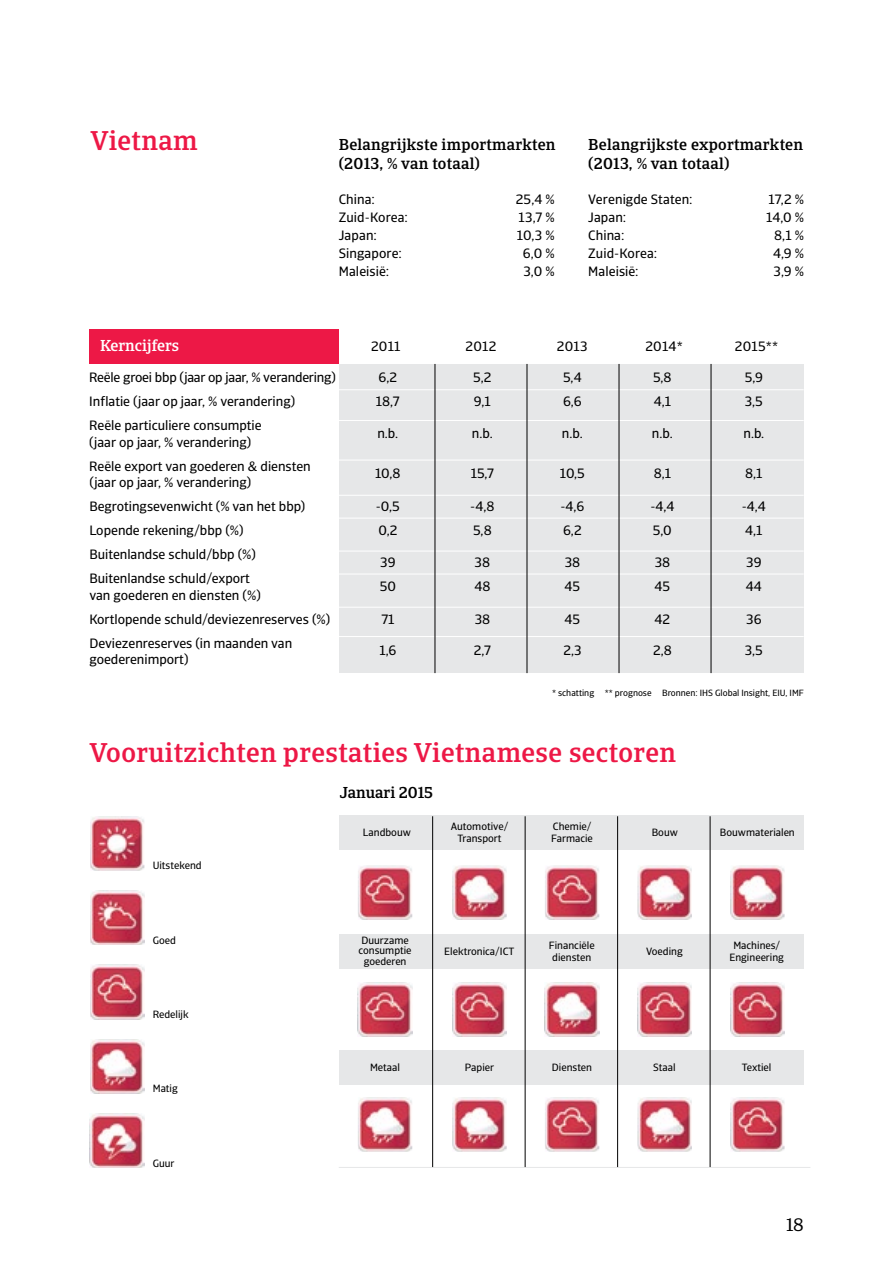
<style>
.page{position:relative;width:893px;height:1263px;background:#fff}
.page>*{position:absolute;margin:0;border:0;box-sizing:border-box;transform-origin:0 0}
.t1{font:500 27px "Catalana";letter-spacing:.015em;color:#ed1846}
.t2{font:18px "Catalana";color:#000}
.t3{font:500 15.75px/18.9px "Catalana";letter-spacing:.015em;color:#000}
.t4{font:500 15.75px "Catalana";color:#fff}
.t5{font:13.5px/24px "Catalana Sans";color:#000}
.t6{font:10.5px/12.6px "Catalana Sans";color:#000;text-align:center}
.t7{font:9px "Catalana Sans";color:#000}
</style>
<div class="page">
<img style="left:358px;top:865px;width:54px;height:55px">
<div style="left:89px;top:330px;width:250px;height:34px;background:#ed1846"></div>
<div style="left:339px;top:364px;width:465px;height:309px;background:#e6e7e8"></div>
<hr style="left:339px;top:389px;width:465px;height:1px;background:#fff">
<hr style="left:339px;top:420px;width:465px;height:1px;background:#fff">
<hr style="left:339px;top:460px;width:465px;height:1px;background:#fff">
<hr style="left:339px;top:495px;width:465px;height:1px;background:#fff">
<hr style="left:339px;top:518px;width:465px;height:1px;background:#fff">
<hr style="left:339px;top:551px;width:465px;height:1px;background:#fff">
<hr style="left:339px;top:574px;width:465px;height:1px;background:#fff">
<hr style="left:339px;top:607px;width:465px;height:1px;background:#fff">
<hr style="left:339px;top:636px;width:465px;height:1px;background:#fff">
<hr style="left:435px;top:364px;width:1px;height:309px;background:#000">
<hr style="left:527px;top:364px;width:1px;height:309px;background:#000">
<hr style="left:619px;top:364px;width:1px;height:309px;background:#000">
<hr style="left:711px;top:364px;width:1px;height:309px;background:#000">
<img style="left:90px;top:890px;width:54px;height:55px">
<img style="left:90px;top:965px;width:54px;height:54px">
<img style="left:90px;top:1039px;width:54px;height:54px">
<img style="left:90px;top:1113px;width:54px;height:55px">
<img style="left:90px;top:816px;width:54px;height:55px">
<div style="left:339px;top:816px;width:465px;height:34px;background:#e6e7e8"></div>
<div style="left:339px;top:934px;width:465px;height:34px;background:#e6e7e8"></div>
<div style="left:339px;top:1050px;width:465px;height:34px;background:#e6e7e8"></div>
<hr style="left:339px;top:1167px;width:471px;height:1px;background:#e6e7e8">
<hr style="left:432px;top:816px;width:1px;height:351px;background:#000">
<hr style="left:525px;top:816px;width:1px;height:351px;background:#000">
<hr style="left:617px;top:816px;width:1px;height:351px;background:#000">
<hr style="left:710px;top:816px;width:1px;height:351px;background:#000">
<img style="left:545px;top:1097px;width:54px;height:54px">
<img style="left:452px;top:982px;width:55px;height:55px">
<img style="left:638px;top:1097px;width:54px;height:54px">
<img style="left:545px;top:865px;width:54px;height:55px">
<img style="left:730px;top:1097px;width:55px;height:54px">
<img style="left:545px;top:982px;width:54px;height:55px">
<img style="left:452px;top:1097px;width:55px;height:54px">
<img style="left:452px;top:865px;width:55px;height:55px">
<img style="left:730px;top:865px;width:55px;height:55px">
<img style="left:638px;top:865px;width:54px;height:55px">
<img style="left:358px;top:982px;width:54px;height:55px">
<img style="left:638px;top:982px;width:54px;height:55px">
<img style="left:730px;top:982px;width:55px;height:55px">
<img style="left:358px;top:1097px;width:54px;height:54px">
<h1 class="t1" style="left:91px;top:124px;width:109px">Vietnam</h1>
<p class="t3" style="left:339px;top:135px;width:218px">Belangrijkste importmarkten (2013, % van totaal)</p>
<p class="t3" style="left:588px;top:135px;width:216px">Belangrijkste exportmarkten (2013, % van totaal)</p>
<p class="t5" style="left:339px;top:187px;width:38px">China:</p>
<p class="t5" style="left:516px;top:187px;width:40px">25,4 %</p>
<p class="t5" style="left:339px;top:205px;width:71px">Zuid-Korea:</p>
<p class="t5" style="left:519px;top:205px;width:38px">13,7 %</p>
<p class="t5" style="left:339px;top:223px;width:40px">Japan:</p>
<p class="t5" style="left:517px;top:223px;width:39px">10,3 %</p>
<p class="t5" style="left:339px;top:241px;width:65px">Singapore:</p>
<p class="t5" style="left:523px;top:241px;width:33px">6,0 %</p>
<p class="t5" style="left:339px;top:259px;width:52px">Maleisië:</p>
<p class="t5" style="left:523px;top:259px;width:33px">3,0 %</p>
<p class="t5" style="left:588px;top:187px;width:106px">Verenigde Staten:</p>
<p class="t5" style="left:769px;top:187px;width:37px">17,2 %</p>
<p class="t5" style="left:588px;top:205px;width:40px">Japan:</p>
<p class="t5" style="left:766px;top:205px;width:40px">14,0 %</p>
<p class="t5" style="left:588px;top:223px;width:38px">China:</p>
<p class="t5" style="left:774px;top:223px;width:32px">8,1 %</p>
<p class="t5" style="left:588px;top:241px;width:71px">Zuid-Korea:</p>
<p class="t5" style="left:773px;top:241px;width:33px">4,9 %</p>
<p class="t5" style="left:588px;top:259px;width:52px">Maleisië:</p>
<p class="t5" style="left:773px;top:259px;width:32px">3,9 %</p>
<p class="t4" style="left:100px;top:336px;width:81px">Kerncijfers</p>
<p class="t5" style="left:371px;top:335px;width:31px">2011</p>
<p class="t5" style="left:466px;top:335px;width:32px">2012</p>
<p class="t5" style="left:557px;top:335px;width:32px">2013</p>
<p class="t5" style="left:645px;top:335px;width:39px">2014*</p>
<p class="t5" style="left:735px;top:335px;width:45px">2015**</p>
<p class="t5" style="left:89px;top:366px;width:248px">Reële groei bbp (jaar op jaar, % verandering)</p>
<p class="t5" style="left:379px;top:366px;width:20px">6,2</p>
<p class="t5" style="left:473px;top:366px;width:20px">5,2</p>
<p class="t5" style="left:563px;top:366px;width:20px">5,4</p>
<p class="t5" style="left:653px;top:366px;width:20px">5,8</p>
<p class="t5" style="left:745px;top:366px;width:20px">5,9</p>
<p class="t5" style="left:89px;top:390px;width:207px">Inflatie (jaar op jaar, % verandering)</p>
<p class="t5" style="left:376px;top:390px;width:25px">18,7</p>
<p class="t5" style="left:474px;top:390px;width:18px">9,1</p>
<p class="t5" style="left:563px;top:390px;width:20px">6,6</p>
<p class="t5" style="left:654px;top:390px;width:19px">4,1</p>
<p class="t5" style="left:745px;top:390px;width:19px">3,5</p>
<p class="t5" style="left:89px;top:414px;width:174px">Reële particuliere consumptie</p>
<p class="t5" style="left:377px;top:421px;width:22px">n.b.</p>
<p class="t5" style="left:472px;top:421px;width:22px">n.b.</p>
<p class="t5" style="left:562px;top:421px;width:22px">n.b.</p>
<p class="t5" style="left:652px;top:421px;width:22px">n.b.</p>
<p class="t5" style="left:743px;top:421px;width:22px">n.b.</p>
<p class="t5" style="left:89px;top:430px;width:223px">(jaar op jaar, % verandering)<br>Reële export van goederen &amp; diensten</p>
<p class="t5" style="left:375px;top:462px;width:27px">10,8</p>
<p class="t5" style="left:471px;top:462px;width:25px">15,7</p>
<p class="t5" style="left:560px;top:462px;width:27px">10,5</p>
<p class="t5" style="left:654px;top:462px;width:19px">8,1</p>
<p class="t5" style="left:745px;top:462px;width:19px">8,1</p>
<p class="t5" style="left:89px;top:471px;width:217px">(jaar op jaar, % verandering)<br>Begrotingsevenwicht (% van het bbp)</p>
<p class="t5" style="left:376px;top:495px;width:25px">-0,5</p>
<p class="t5" style="left:470px;top:495px;width:26px">-4,8</p>
<p class="t5" style="left:560px;top:495px;width:25px">-4,6</p>
<p class="t5" style="left:650px;top:495px;width:26px">-4,4</p>
<p class="t5" style="left:742px;top:495px;width:26px">-4,4</p>
<p class="t5" style="left:89px;top:519px;width:156px">Lopende rekening/bbp (%)</p>
<p class="t5" style="left:378px;top:519px;width:20px">0,2</p>
<p class="t5" style="left:473px;top:519px;width:20px">5,8</p>
<p class="t5" style="left:563px;top:519px;width:20px">6,2</p>
<p class="t5" style="left:653px;top:519px;width:20px">5,0</p>
<p class="t5" style="left:745px;top:519px;width:19px">4,1</p>
<p class="t5" style="left:89px;top:543px;width:168px">Buitenlandse schuld/bbp (%)</p>
<p class="t5" style="left:380px;top:550px;width:17px">39</p>
<p class="t5" style="left:475px;top:550px;width:17px">38</p>
<p class="t5" style="left:565px;top:550px;width:17px">38</p>
<p class="t5" style="left:655px;top:550px;width:17px">38</p>
<p class="t5" style="left:746px;top:550px;width:17px">39</p>
<p class="t5" style="left:89px;top:567px;width:162px">Buitenlandse schuld/export</p>
<p class="t5" style="left:89px;top:583px;width:242px">van goederen en diensten (%)<br>Kortlopende schuld/deviezenreserves (%)</p>
<p class="t5" style="left:89px;top:631px;width:204px">Deviezenreserves (in maanden van</p>
<p class="t5" style="left:89px;top:648px;width:101px">goederenimport)</p>
<p class="t5" style="left:380px;top:574px;width:18px">50</p>
<p class="t5" style="left:474px;top:574px;width:18px">48</p>
<p class="t5" style="left:565px;top:574px;width:17px">45</p>
<p class="t5" style="left:655px;top:574px;width:17px">45</p>
<p class="t5" style="left:746px;top:574px;width:18px">44</p>
<p class="t5" style="left:381px;top:607px;width:15px">71</p>
<p class="t5" style="left:475px;top:607px;width:17px">38</p>
<p class="t5" style="left:565px;top:607px;width:17px">45</p>
<p class="t5" style="left:655px;top:607px;width:17px">42</p>
<p class="t5" style="left:746px;top:607px;width:17px">36</p>
<p class="t5" style="left:379px;top:639px;width:19px">1,6</p>
<p class="t5" style="left:474px;top:639px;width:19px">2,7</p>
<p class="t5" style="left:563px;top:639px;width:20px">2,3</p>
<p class="t5" style="left:653px;top:639px;width:20px">2,8</p>
<p class="t5" style="left:745px;top:639px;width:19px">3,5</p>
<p class="t7" style="left:552px;top:687px;width:253px">* schatting ** prognose Bronnen: IHS Global Insight, EIU, IMF</p>
<h1 class="t1" style="left:90px;top:736px;width:588px">Vooruitzichten prestaties Vietnamese sectoren</h1>
<p class="t3" style="left:340px;top:783px;width:95px">Januari 2015</p>
<p class="t6" style="left:153px;top:860px;width:50px">Uitstekend</p>
<p class="t6" style="left:153px;top:934px;width:25px">Goed</p>
<p class="t6" style="left:153px;top:1008px;width:37px">Redelijk</p>
<p class="t6" style="left:363px;top:826px;width:49px">Landbouw</p>
<p class="t6" style="left:451px;top:820px;width:59px">Automotive/<br>Transport</p>
<p class="t6" style="left:551px;top:820px;width:43px;text-align:left">Chemie/<br>Farmacie</p>
<p class="t6" style="left:359px;top:935px;width:55px;line-height:10.5px">Duurzame consumptie goederen</p>
<p class="t6" style="left:444px;top:945px;width:72px">Elektronica/ICT</p>
<p class="t6" style="left:549px;top:939px;width:47px">Financiële diensten</p>
<p class="t6" style="left:652px;top:826px;width:28px">Bouw</p>
<p class="t6" style="left:646px;top:945px;width:38px">Voeding</p>
<p class="t6" style="left:720px;top:826px;width:76px">Bouwmaterialen</p>
<p class="t6" style="left:729px;top:939px;width:56px">Machines/<br>Engineering</p>
<p class="t6" style="left:153px;top:1082px;width:27px">Matig</p>
<p class="t6" style="left:153px;top:1157px;width:23px">Guur</p>
<p class="t6" style="left:370px;top:1061px;width:31px">Metaal</p>
<p class="t6" style="left:465px;top:1061px;width:31px">Papier</p>
<p class="t6" style="left:552px;top:1061px;width:42px">Diensten</p>
<p class="t6" style="left:653px;top:1061px;width:24px">Staal</p>
<p class="t6" style="left:742px;top:1061px;width:31px">Textiel</p>
<h2 class="t2" style="left:786px;top:1214px;width:19px">18</h2>
</div>
